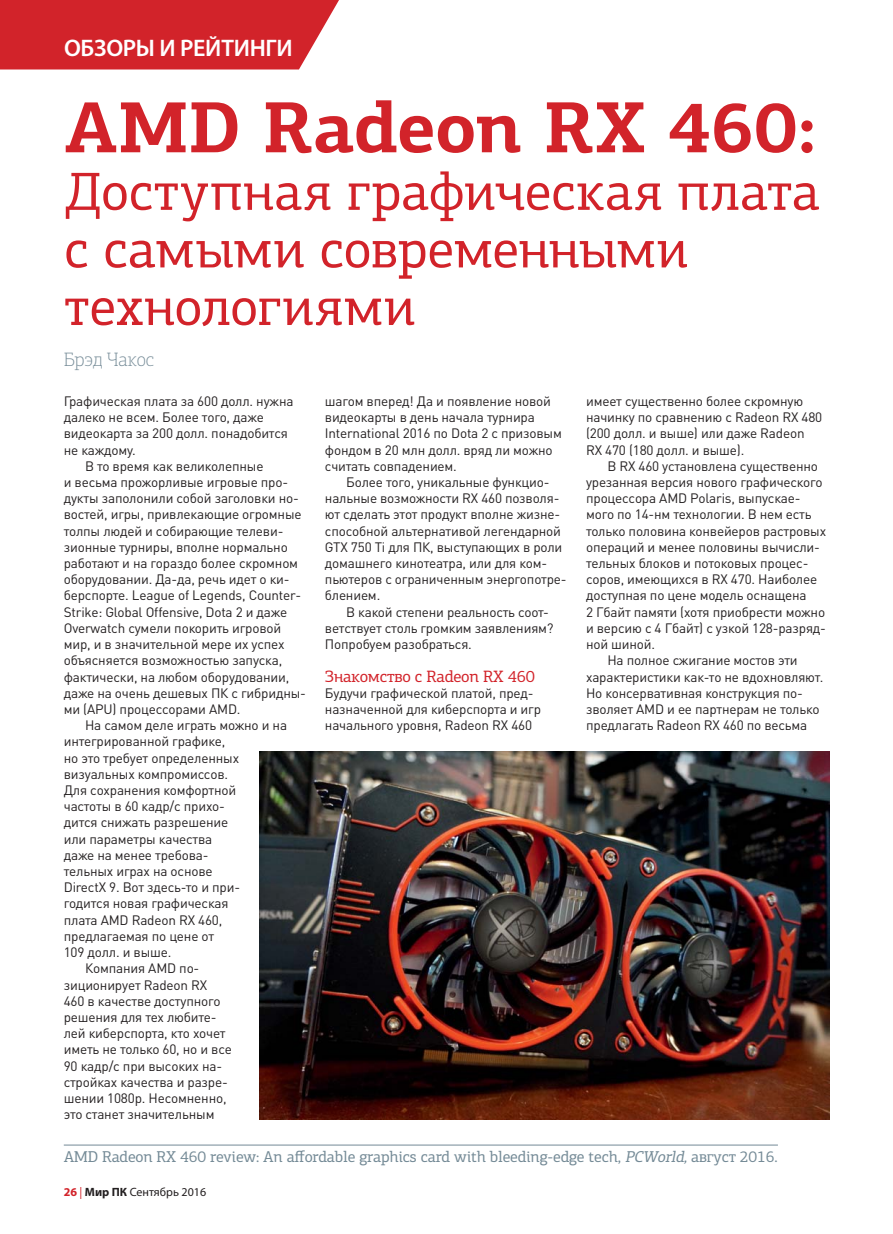
<style>
.page{position:relative;width:893px;height:1234px;background:#fff}
.page>*{position:absolute;margin:0;border:0;box-sizing:border-box;transform-origin:0 0}
.t1{font:700 72.45px "PF Agora Slab Pro";color:#d2232a}
.t2{font:54px/57.6px "PF Agora Slab Pro";letter-spacing:.005em;color:#d2232a}
.t3{font:600 24px "Myriad Pro";letter-spacing:-.01em;color:#fff}
.t4{font:100 19.5px "PF Agora Slab Pro";letter-spacing:-.01em;color:#748a96}
.t5{font:16.5px "PF Agora Slab Pro";letter-spacing:-.015em;color:#d2232a}
.t6{font:15.75px "PF Agora Slab Pro";letter-spacing:-.01em;color:#748a96}
.t7{font:13.5px/16.2px "DIN Pro";letter-spacing:-.015em;color:#231f20}
.t8{font:12px "Myriad Pro";color:#231f20}
.s1{font-style:italic}
.s2{font-weight:700;color:#d2232a}
.s3{color:#d2232a}
.s4{font-weight:700}
</style>
<div class="page">
<hr style="left:64px;top:1144px;width:714px;height:1px;background:#748a96">
<div style="left:0;top:0;width:339px;height:69px;background:#d2232a"></div>
<img style="left:260px;top:751px;width:569px;height:368px">
<h3 class="t3" style="left:64px;top:39px;width:230px">ОБЗОРЫ И РЕЙТИНГИ</h3>
<h1 class="t1" style="left:64px;top:100px;width:753px">AMD Radeon RX 460:</h1>
<h2 class="t2" style="left:64px;top:168px;width:757px">Доступная графическая плата с самыми современными технологиями</h2>
<h3 class="t4" style="left:64px;top:352px;width:92px">Брэд Чакос</h3>
<p class="t7" style="left:64px;top:394px;width:231px">Графическая плата за 600 долл. нужна</p>
<p class="t7" style="left:64px;top:410px;width:202px">далеко не всем. Более того, даже</p>
<p class="t7" style="left:64px;top:427px;width:226px">видеокарта за 200 долл. понадобится</p>
<p class="t7" style="left:64px;top:443px;width:74px">не каждому.</p>
<p class="t7" style="left:85px;top:459px;width:180px">В то время как великолепные</p>
<p class="t7" style="left:64px;top:475px;width:226px">и весьма прожорливые игровые про-</p>
<p class="t7" style="left:64px;top:491px;width:237px">дукты заполонили собой заголовки но-</p>
<p class="t7" style="left:64px;top:508px;width:239px">востей, игры, привлекающие огромные</p>
<p class="t7" style="left:64px;top:524px;width:221px">толпы людей и собирающие телеви-</p>
<p class="t7" style="left:64px;top:540px;width:226px">зионные турниры, вполне нормально</p>
<p class="t7" style="left:64px;top:556px;width:236px">работают и на гораздо более скромном</p>
<p class="t7" style="left:64px;top:572px;width:227px">оборудовании. Да-да, речь идет о ки-</p>
<p class="t7" style="left:64px;top:589px;width:239px">берспорте. League of Legends, Counter-</p>
<p class="t7" style="left:64px;top:605px;width:225px">Strike: Global Offensive, Dota 2 и даже</p>
<p class="t7" style="left:64px;top:621px;width:219px">Overwatch сумели покорить игровой</p>
<p class="t7" style="left:64px;top:637px;width:222px">мир, и в значительной мере их успех</p>
<p class="t7" style="left:64px;top:653px;width:220px">объясняется возможностью запуска,</p>
<p class="t7" style="left:64px;top:670px;width:227px">фактически, на любом оборудовании,</p>
<p class="t7" style="left:64px;top:686px;width:244px">даже на очень дешевых ПК с гибридны-</p>
<p class="t7" style="left:64px;top:702px;width:178px">ми (APU) процессорами AMD.</p>
<p class="t7" style="left:85px;top:718px;width:204px">На самом деле играть можно и на</p>
<p class="t7" style="left:64px;top:734px;width:163px">интегрированной графике,</p>
<p class="t7" style="left:64px;top:751px;width:177px">но это требует определенных</p>
<p class="t7" style="left:64px;top:767px;width:166px">визуальных компромиссов.</p>
<p class="t7" style="left:64px;top:783px;width:174px">Для сохранения комфортной</p>
<p class="t7" style="left:64px;top:799px;width:163px">частоты в 60 кадр/с прихо-</p>
<p class="t7" style="left:64px;top:815px;width:166px">дится снижать разрешение</p>
<p class="t7" style="left:64px;top:832px;width:150px">или параметры качества</p>
<p class="t7" style="left:64px;top:848px;width:146px">даже на менее требова-</p>
<p class="t7" style="left:64px;top:864px;width:150px">тельных играх на основе</p>
<p class="t7" style="left:64px;top:880px;width:178px">DirectX 9. Вот здесь-то и при-</p>
<p class="t7" style="left:64px;top:896px;width:166px">годится новая графическая</p>
<p class="t7" style="left:64px;top:913px;width:160px">плата AMD Radeon RX 460,</p>
<p class="t7" style="left:64px;top:929px;width:152px">предлагаемая по цене от</p>
<p class="t7" style="left:64px;top:945px;width:109px">109 долл. и выше.</p>
<p class="t7" style="left:85px;top:961px;width:116px">Компания AMD по-</p>
<p class="t7" style="left:64px;top:977px;width:145px">зиционирует Radeon RX</p>
<p class="t7" style="left:64px;top:994px;width:158px">460 в качестве доступного</p>
<p class="t7" style="left:64px;top:1010px;width:154px">решения для тех любите-</p>
<p class="t7" style="left:64px;top:1026px;width:163px">лей киберспорта, кто хочет</p>
<p class="t7" style="left:64px;top:1042px;width:170px">иметь не только 60, но и все</p>
<p class="t7" style="left:64px;top:1058px;width:160px">90 кадр/с при высоких на-</p>
<p class="t7" style="left:64px;top:1075px;width:166px">стройках качества и разре-</p>
<p class="t7" style="left:64px;top:1091px;width:164px">шении 1080p. Несомненно,</p>
<p class="t7" style="left:64px;top:1107px;width:152px">это станет значительным</p>
<p class="t7" style="left:325px;top:394px;width:239px">шагом вперед! Да и появление новой видеокарты в день начала турнира<br>International 2016 по Dota 2 с призовым фондом в 20 млн долл. вряд ли можно считать совпадением.</p>
<p class="t7" style="left:325px;top:475px;width:243px;text-indent:21px">Более того, уникальные функцио&shy;нальные возможности RX 460 позволя&shy;ют сделать этот продукт вполне жизне&shy;способной альтернативой легендарной GTX 750 Ti для ПК, выступающих в роли домашнего кинотеатра, или для ком&shy;пьютеров с ограниченным энергопотре&shy;блением.</p>
<p class="t7" style="left:325px;top:605px;width:230px;text-indent:21px">В какой степени реальность соот&shy;ветствует столь громким заявлениям?<br>Попробуем разобраться.</p>
<p class="t5" style="left:325px;top:669px;width:212px">Знакомство с Radeon RX 460</p>
<p class="t7" style="left:325px;top:686px;width:218px">Будучи графической платой, пред&shy;назначенной для киберспорта и игр начального уровня, Radeon RX 460</p>
<p class="t7" style="left:586px;top:394px;width:238px">имеет существенно более скромную начинку по сравнению с Radeon RX 480 (200 долл. и выше) или даже Radeon<br>RX 470 (180 долл. и выше).</p>
<p class="t7" style="left:607px;top:459px;width:212px">В RX 460 установлена существенно</p>
<p class="t7" style="left:586px;top:475px;width:238px">урезанная версия нового графического</p>
<p class="t7" style="left:586px;top:491px;width:216px">процессора AMD Polaris, выпускае-</p>
<p class="t7" style="left:586px;top:508px;width:227px">мого по 14-нм технологии. В нем есть</p>
<p class="t7" style="left:586px;top:524px;width:242px">только половина конвейеров растровых</p>
<p class="t7" style="left:586px;top:540px;width:235px">операций и менее половины вычисли-</p>
<p class="t7" style="left:586px;top:556px;width:224px">тельных блоков и потоковых процес-</p>
<p class="t7" style="left:586px;top:572px;width:233px">соров, имеющихся в RX 470. Наиболее</p>
<p class="t7" style="left:586px;top:589px;width:222px">доступная по цене модель оснащена</p>
<p class="t7" style="left:586px;top:605px;width:241px">2 Гбайт памяти (хотя приобрести можно</p>
<p class="t7" style="left:586px;top:621px;width:241px">и версию с 4 Гбайт) с узкой 128-разряд-</p>
<p class="t7" style="left:586px;top:637px;width:71px">ной шиной.</p>
<p class="t7" style="left:607px;top:653px;width:192px">На полное сжигание мостов эти</p>
<p class="t7" style="left:586px;top:670px;width:239px">характеристики как-то не вдохновляют.</p>
<p class="t7" style="left:586px;top:686px;width:218px">Но консервативная конструкция по-</p>
<p class="t7" style="left:586px;top:702px;width:235px">зволяет AMD и ее партнерам не только</p>
<p class="t7" style="left:586px;top:718px;width:223px">предлагать Radeon RX 460 по весьма</p>
<p class="t6" style="left:64px;top:1150px;width:715px">AMD Radeon RX 460 review: An affordable graphics card with bleeding-edge tech, <span class="s1">PCWorld,</span> август 2016.</p>
<p class="t8" style="left:64px;top:1187px;width:144px"><span class="s2">26</span> <span class="s3">|</span> <span class="s4">Мир ПК</span> Сентябрь 2016</p>
</div>
